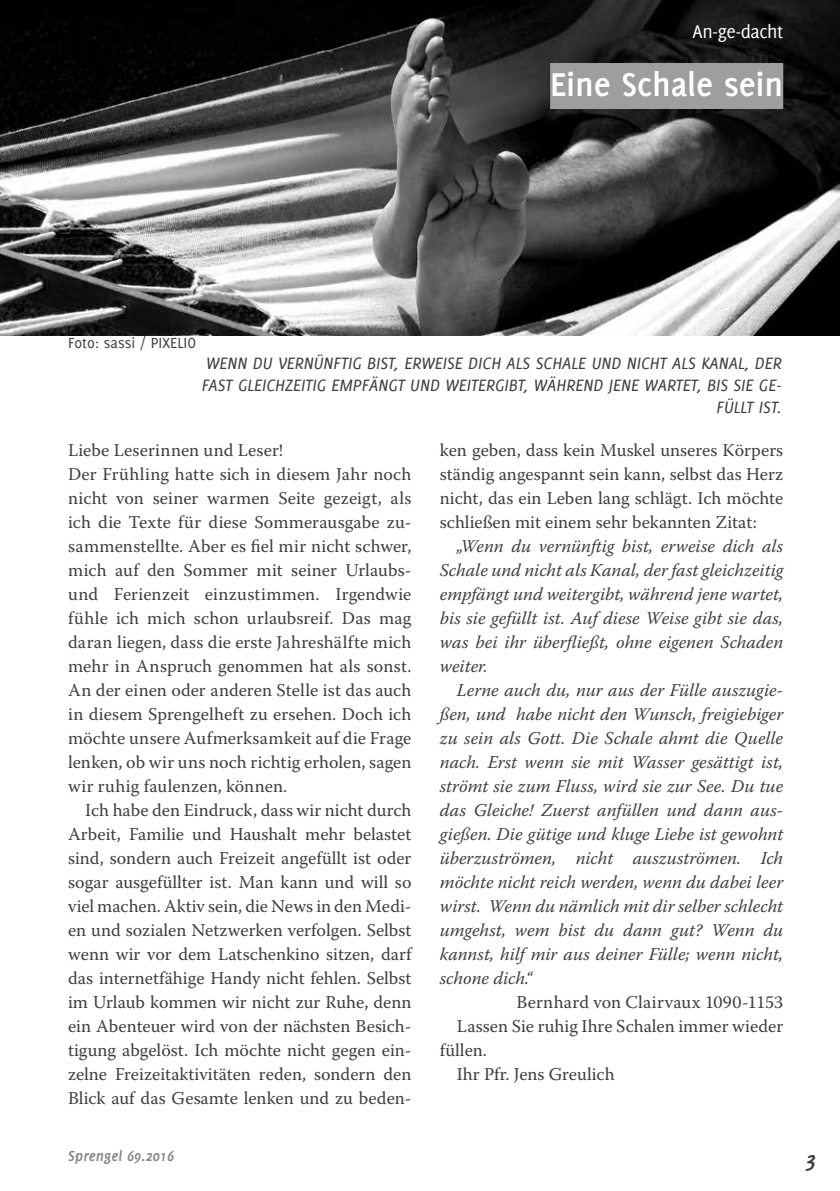
<style>
.page{position:relative;width:840px;height:1191px;background:#fff}
.page>*{position:absolute;margin:0;border:0;box-sizing:border-box;transform-origin:0 0}
.t1{font:700 36px "Delicious";color:#fff}
.t2{font:italic 700 24px "Delicious";color:#3e3d40}
.t3{font:20px "Delicious";letter-spacing:-.025em;color:#fff}
.t4{font:18px/24px "Warnock Pro";color:#3e3d40;text-align:justify}
.t5{font:italic 18px/24px "Warnock Pro";color:#3e3d40;text-align:justify}
.t6{font:italic 18px/22px "Delicious";color:#3e3d40;text-align:right}
.t7{font:16px "Delicious";color:#3e3d40}
.t8{font:italic 700 16px "Delicious";color:#87888a}
</style>
<div class="page">
<img style="left:0;top:0;width:839px;height:335px">
<div style="left:550px;top:63px;width:232px;height:46px;background:#9c9e9f"></div>
<p class="t3" style="left:692px;top:21px;width:92px">An-ge-dacht</p>
<h1 class="t1" style="left:550px;top:64px;width:234px">Eine Schale sein</h1>
<p class="t7" style="left:68px;top:334px;width:129px">Foto: sassi / PIXELIO</p>
<p class="t6" style="left:202px;top:352px;width:581px">WENN DU VERNÜNFTIG BIST, ERWEISE DICH ALS SCHALE UND NICHT ALS KANAL, DER<br>FAST GLEICHZEITIG EMPFÄNGT UND WEITERGIBT, WÄHREND JENE WARTET, BIS SIE GE-<br>FÜLLT IST.</p>
<p class="t4" style="left:68px;top:438px;width:345px;text-align:left">Liebe Leserinnen und Leser!<br>Der Frühling hatte sich in diesem Jahr noch nicht von seiner warmen Seite gezeigt, als ich die Texte für diese Sommerausgabe zu&shy;sammenstellte. Aber es fiel mir nicht schwer, mich auf den Sommer mit seiner Urlaubs&shy;und Ferienzeit einzustimmen. Irgendwie fühle ich mich schon urlaubsreif. Das mag daran liegen, dass die erste Jahreshälfte mich mehr in Anspruch genommen hat als sonst.<br>An der einen oder anderen Stelle ist das auch in diesem Sprengelheft zu ersehen. Doch ich möchte unsere Aufmerksamkeit auf die Frage lenken, ob wir uns noch richtig erholen, sagen wir ruhig faulenzen, können.</p>
<p class="t4" style="left:68px;top:798px;width:345px;text-indent:17px">Ich habe den Eindruck, dass wir nicht durch Arbeit, Familie und Haushalt mehr belastet sind, sondern auch Freizeit angefüllt ist oder sogar ausgefüllter ist. Man kann und will so viel machen. Aktiv sein, die News in den Medi&shy;en und sozialen Netzwerken verfolgen. Selbst wenn wir vor dem Latschenkino sitzen, darf das internetfähige Handy nicht fehlen. Selbst im Urlaub kommen wir nicht zur Ruhe, denn ein Abenteuer wird von der nächsten Besich&shy;tigung abgelöst. Ich möchte nicht gegen ein&shy;zelne Freizeitaktivitäten reden, sondern den Blick auf das Gesamte lenken und zu beden-</p>
<p class="t8" style="left:68px;top:1146px;width:108px">Sprengel 69.2016</p>
<p class="t4" style="left:439px;top:438px;width:345px">ken geben, dass kein Muskel unseres Körpers ständig angespannt sein kann, selbst das Herz nicht, das ein Leben lang schlägt. Ich möchte schließen mit einem sehr bekannten Zitat:</p>
<p class="t5" style="left:439px;top:534px;width:345px;text-indent:17px">„Wenn du vernünftig bist, erweise dich als Schale und nicht als Kanal, der fast gleichzeitig empfängt und weitergibt, während jene wartet, bis sie gefüllt ist. Auf diese Weise gibt sie das, was bei ihr überfließt, ohne eigenen Schaden weiter.</p>
<p class="t5" style="left:439px;top:678px;width:345px;text-indent:17px">Lerne auch du, nur aus der Fülle auszugie&shy;ßen, und habe nicht den Wunsch, freigiebiger zu sein als Gott. Die Schale ahmt die Quelle nach. Erst wenn sie mit Wasser gesättigt ist, strömt sie zum Fluss, wird sie zur See. Du tue das Gleiche! Zuerst anfüllen und dann aus&shy;gießen. Die gütige und kluge Liebe ist gewohnt überzuströmen, nicht auszuströmen. Ich möchte nicht reich werden, wenn du dabei leer wirst. Wenn du nämlich mit dir selber schlecht umgehst, wem bist du dann gut? Wenn du kannst, hilf mir aus deiner Fülle; wenn nicht, schone dich.“</p>
<p class="t4" style="left:516px;top:989px;width:268px">Bernhard von Clairvaux 1090-1153</p>
<p class="t4" style="left:456px;top:1013px;width:328px">Lassen Sie ruhig Ihre Schalen immer wieder</p>
<p class="t4" style="left:439px;top:1037px;width:49px">füllen.</p>
<p class="t4" style="left:456px;top:1061px;width:159px">Ihr Pfr. Jens Greulich</p>
<h2 class="t2" style="left:804px;top:1145px;width:12px">3</h2>
</div>
